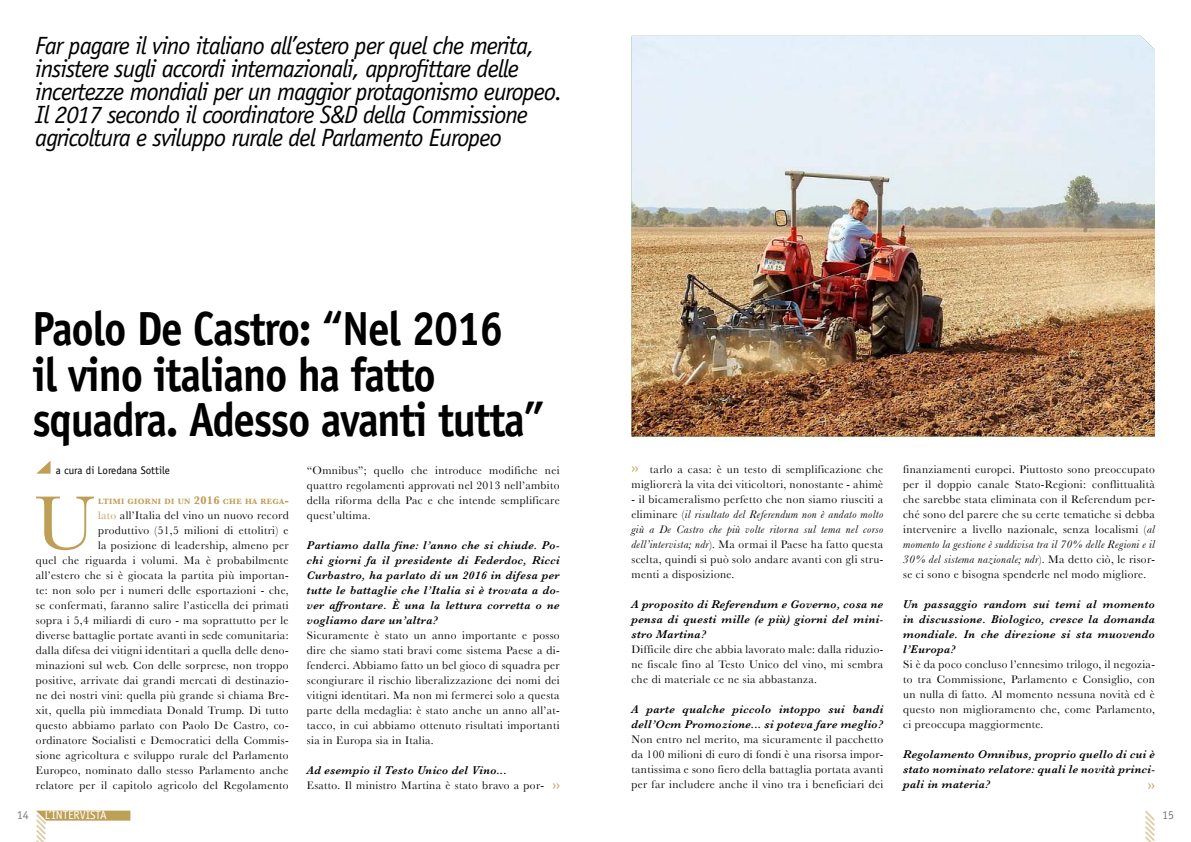
<style>
.page{position:relative;width:1191px;height:842px;background:#fff}
.page>*{position:absolute;margin:0;border:0;box-sizing:border-box;transform-origin:0 0}
.t1{font:79.5px "Baskerville";color:#be9f56}
.t2{font:700 48px/46px "Officina Sans Std";letter-spacing:-.03em;color:#000;scale:.9 1}
.t3{font:italic 25px/23px "Officina Sans Std";letter-spacing:-.04em;color:#000}
.t4{font:12.5px "Officina Sans Std";color:#be9f56}
.t5{font:12px "Officina Sans Std";color:#fff}
.t6{font:12px "Officina Sans Std";color:#7c7b7b}
.t7{font:11.5px/15px "Baskerville";letter-spacing:.03em;color:#000;text-align:justify}
.t8{font:italic 600 11.5px/15px "Baskerville";letter-spacing:.03em;color:#000;text-align:justify}
.t9{font:11px "Officina Sans Std";color:#000}
.t10{font:700 8.1px "Baskerville";letter-spacing:.045em;color:#be9f56}
.s1{font-size:11.5px}
.s2{color:#be9f56}
.s3{font-style:italic}
</style>
<div class="page">
<svg style="left:1145px;top:810px;width:10px;height:32px"></svg>
<svg style="left:36px;top:811px;width:94px;height:31px"></svg>
<img style="left:631px;top:36px;width:524px;height:400px">
<svg style="left:36px;top:461px;width:15px;height:13px"></svg>
<p class="t3" style="left:35px;top:34px;width:528px">Far pagare il vino italiano all’estero per quel che merita, insistere sugli accordi internazionali, approfittare delle incertezze mondiali per un maggior protagonismo europeo.<br>Il 2017 secondo il coordinatore S&amp;D della Commissione agricoltura e sviluppo rurale del Parlamento Europeo</p>
<h2 class="t2" style="left:32px;top:305px;width:571px">Paolo De Castro: “Nel 2016<br>il vino italiano ha fatto squadra. Adesso avanti tutta”</h2>
<p class="t9" style="left:56px;top:463px;width:116px">a cura di Loredana Sottile</p>
<h1 class="t1" style="left:34px;top:477px;width:63px">U</h1>
<p class="t10" style="left:98px;top:497px;width:192px">LTIMI GIORNI DI UN <span class="s1">2016</span> CHE HA REGA<span class="s1">-</span></p>
<p class="t7" style="left:36px;top:508px;width:254px;text-align:right"><span class="s2">lato</span> all’Italia del vino un nuovo record<br>produttivo (51,5 milioni di ettolitri) e<br>la posizione di leadership, almeno per<br>quel che riguarda i volumi. Ma è probabilmente all’estero che si è giocata la partita più importan&shy;te: non solo per i numeri delle esportazioni - che, se confermati, faranno salire l’asticella dei primati sopra i 5,4 miliardi di euro - ma soprattutto per le diverse battaglie portate avanti in sede comunitaria: dalla difesa dei vitigni identitari a quella delle deno&shy;minazioni sul web. Con delle sorprese, non troppo positive, arrivate dai grandi mercati di destinazio&shy;ne dei nostri vini: quella più grande si chiama Bre&shy;xit, quella più immediata Donald Trump. Di tutto questo abbiamo parlato con Paolo De Castro, co&shy;ordinatore Socialisti e Democratici della Commis&shy;sione agricoltura e sviluppo rurale del Parlamento Europeo, nominato dallo stesso Parlamento anche relatore per il capitolo agricolo del Regolamento</p>
<p class="t7" style="left:307px;top:463px;width:254px">“Omnibus”; quello che introduce modifiche nei quattro regolamenti approvati nel 2013 nell’ambito della riforma della Pac e che intende semplificare quest’ultima.</p>
<p class="t8" style="left:307px;top:538px;width:254px">Partiamo dalla fine: l’anno che si chiude. Po&shy;chi giorni fa il presidente di Federdoc, Ricci Curbastro, ha parlato di un 2016 in difesa per tutte le battaglie che l’Italia si è trovata a do&shy;ver affrontare. È una la lettura corretta o ne vogliamo dare un’altra?</p>
<p class="t7" style="left:307px;top:628px;width:254px">Sicuramente è stato un anno importante e posso dire che siamo stati bravi come sistema Paese a di&shy;fenderci. Abbiamo fatto un bel gioco di squadra per scongiurare il rischio liberalizzazione dei nomi dei vitigni identitari. Ma non mi fermerei solo a questa parte della medaglia: è stato anche un anno all’at&shy;tacco, in cui abbiamo ottenuto risultati importanti sia in Europa sia in Italia.</p>
<p class="t8" style="left:307px;top:763px;width:201px">Ad esempio il Testo Unico del Vino...</p>
<p class="t7" style="left:307px;top:778px;width:239px">Esatto. Il ministro Martina è stato bravo a por-</p>
<p class="t4" style="left:552px;top:778px;width:9px">››</p>
<p class="t7" style="left:631px;top:462px;width:253px;text-align:right">tarlo a casa: è un testo di semplificazione che migliorerà la vita dei viticoltori, nonostante - ahimè</p>
<p class="t7" style="left:631px;top:492px;width:253px">- il bicameralismo perfetto che non siamo riusciti a eliminare (<span class="s3">il risultato del Referendum non è andato molto giù a De Castro che più volte ritorna sul tema nel corso dell’intervista; ndr</span>). Ma ormai il Paese ha fatto questa scelta, quindi si può solo andare avanti con gli stru&shy;menti a disposizione.</p>
<p class="t8" style="left:631px;top:597px;width:253px">A proposito di Referendum e Governo, cosa ne pensa di questi mille (e più) giorni del mini&shy;stro Martina?</p>
<p class="t7" style="left:631px;top:642px;width:253px">Difficile dire che abbia lavorato male: dalla riduzio&shy;ne fiscale fino al Testo Unico del vino, mi sembra che di materiale ce ne sia abbastanza.</p>
<p class="t8" style="left:631px;top:702px;width:253px">A parte qualche piccolo intoppo sui bandi dell’Ocm Promozione... si poteva fare meglio?</p>
<p class="t7" style="left:631px;top:732px;width:253px">Non entro nel merito, ma sicuramente il pacchetto da 100 milioni di euro di fondi è una risorsa impor&shy;tantissima e sono fiero della battaglia portata avanti per far includere anche il vino tra i beneficiari dei</p>
<p class="t4" style="left:631px;top:461px;width:9px">››</p>
<p class="t7" style="left:903px;top:462px;width:253px">finanziamenti europei. Piuttosto sono preoccupato per il doppio canale Stato-Regioni: conflittualità che sarebbe stata eliminata con il Referendum per&shy;ché sono del parere che su certe tematiche si debba intervenire a livello nazionale, senza localismi (<span class="s3">al momento la gestione è suddivisa tra il 70% delle Regioni e il 30% del sistema nazionale; ndr</span>). Ma detto ciò, le risor&shy;se ci sono e bisogna spenderle nel modo migliore.</p>
<p class="t8" style="left:903px;top:597px;width:253px">Un passaggio random sui temi al momento in discussione. Biologico, cresce la domanda mondiale. In che direzione si sta muovendo l’Europa?</p>
<p class="t7" style="left:903px;top:657px;width:253px">Si è da poco concluso l’ennesimo trilogo, il negozia&shy;to tra Commissione, Parlamento e Consiglio, con un nulla di fatto. Al momento nessuna novità ed è questo non miglioramento che, come Parlamento, ci preoccupa maggiormente.</p>
<p class="t8" style="left:903px;top:747px;width:253px">Regolamento Omnibus, proprio quello di cui è stato nominato relatore: quali le novità princi&shy;pali in materia?</p>
<p class="t4" style="left:1147px;top:778px;width:9px">››</p>
<p class="t6" style="left:17px;top:808px;width:13px">14</p>
<p class="t5" style="left:45px;top:808px;width:13px">L’intervista</p>
<p class="t6" style="left:1162px;top:808px;width:13px">15</p>
</div>
